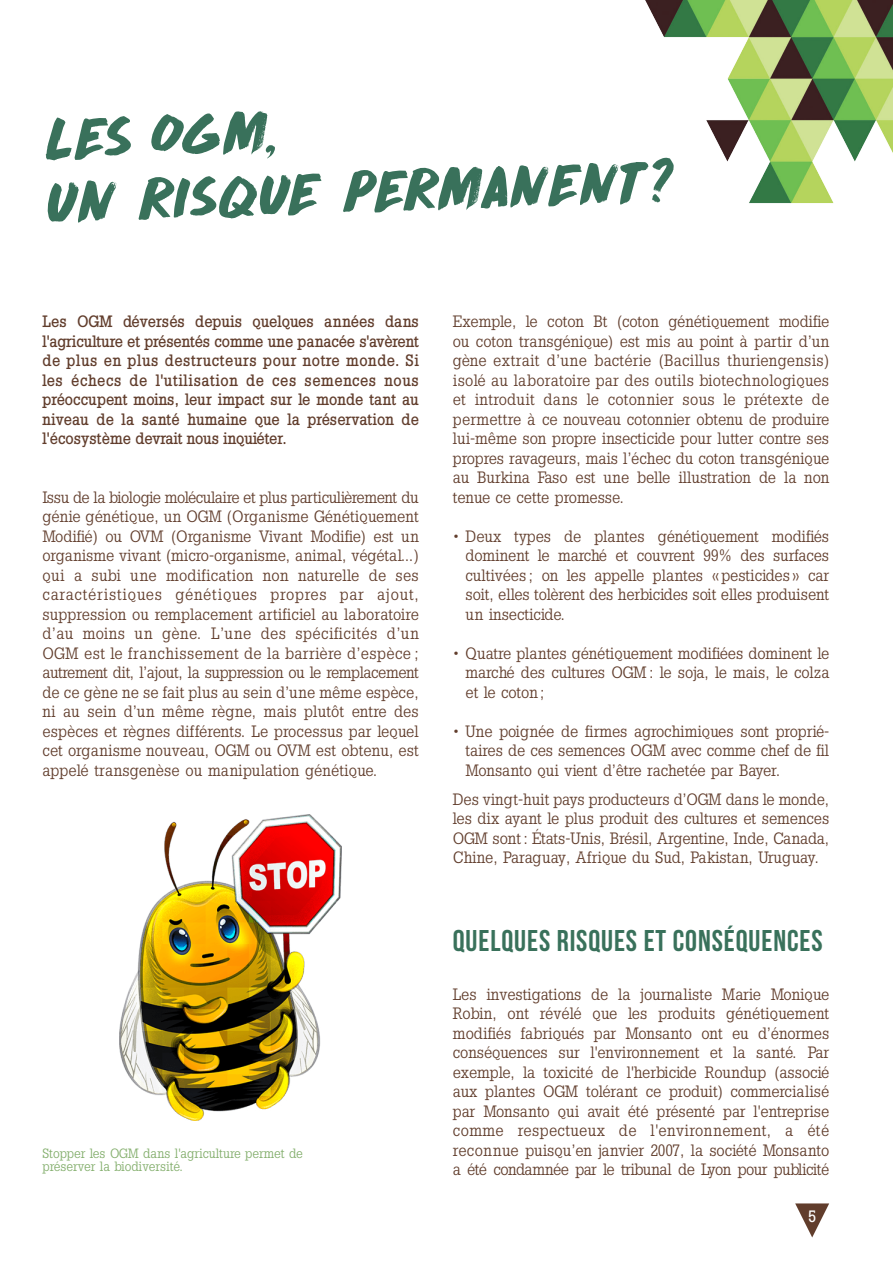
<style>
.page{position:relative;width:893px;height:1263px;background:#fff}
.page>*{position:absolute;margin:0;border:0;box-sizing:border-box;transform-origin:0 0}
.titre{font:52.5px/63px "DK Drop Dead Gorgeous";color:#39715b}
.sous-titre_1{font:30px "Bebas Neue";letter-spacing:.03em;color:#39715b}
.texte{font:16.5px/19.5px "Slab Tall X";color:#613d2c;text-align:justify}
.Liste{font:16.5px/19.5px "Slab Tall X";color:#613d2c;text-align:justify}
.texte_en_gras{font:500 16.5px/19.5px "Slab Tall X";letter-spacing:.01em;color:#613d2c;text-align:justify}
.t1{font:500 16.5px "Slab Tall X";color:#fff}
.Légendes{font:13.5px/13.5px "Slab Tall X";color:#81ad6a}
</style>
<div class="page">
<svg style="left:795px;top:1203px;width:34px;height:34px"></svg>
<img style="left:120px;top:815px;width:222px;height:306px">
<img style="left:645px;top:0;width:248px;height:204px">
<p class="titre" style="left:43px;top:108px;width:630px;rotate:-2deg">LES OGM,<br>UN RISQUE PERMANENT?</p>
<p class="texte_en_gras" style="left:43px;top:311px;width:378px">Les OGM déversés depuis quelques années dans l'agriculture et présentés comme une panacée s'avèrent de plus en plus destructeurs pour notre monde. Si les échecs de l'utilisation de ces semences nous préoccupent moins, leur impact sur le monde tant au niveau de la santé humaine que la préservation de l'écosystème devrait nous inquiéter.</p>
<p class="texte" style="left:43px;top:487px;width:378px">Issu de la biologie moléculaire et plus particulièrement du génie génétique, un OGM (Organisme Génétiquement Modifié) ou OVM (Organisme Vivant Modifie) est un organisme vivant (micro-organisme, animal, végétal...) qui a subi une modification non naturelle de ses caractéristiques génétiques propres par ajout, suppression ou remplacement artificiel au laboratoire d’au moins un gène. L’une des spécificités d’un OGM est le franchissement de la barrière d’espèce ; autrement dit, l’ajout, la suppression ou le remplacement de ce gène ne se fait plus au sein d’une même espèce, ni au sein d’un même règne, mais plutôt entre des espèces et règnes différents. Le processus par lequel cet organisme nouveau, OGM ou OVM est obtenu, est appelé transgenèse ou manipulation génétique.</p>
<p class="Légendes" style="left:43px;top:1146px;width:262px">Stopper les OGM dans l'agriculture permet de préserver la biodiversité.</p>
<p class="texte" style="left:453px;top:311px;width:378px">Exemple, le coton Bt (coton génétiquement modifie ou coton transgénique) est mis au point à partir d’un gène extrait d’une bactérie (Bacillus thuriengensis) isolé au laboratoire par des outils biotechnologiques et introduit dans le cotonnier sous le prétexte de permettre à ce nouveau cotonnier obtenu de produire lui-même son propre insecticide pour lutter contre ses propres ravageurs, mais l’échec du coton transgénique au Burkina Faso est une belle illustration de la non tenue ce cette promesse.</p>
<p class="Liste" style="left:466px;top:526px;width:365px;text-indent:-13px">• Deux types de plantes génétiquement modifiés dominent le marché et couvrent 99% des surfaces cultivées ; on les appelle plantes «pesticides » car soit, elles tolèrent des herbicides soit elles produisent un insecticide.</p>
<p class="Liste" style="left:466px;top:643px;width:365px;text-indent:-13px">• Quatre plantes génétiquement modifiées dominent le marché des cultures OGM: le soja, le mais, le colza et le coton;</p>
<p class="Liste" style="left:466px;top:721px;width:365px;text-indent:-13px">• Une poignée de firmes agrochimiques sont proprié&shy;taires de ces semences OGM avec comme chef de fil Monsanto qui vient d’être rachetée par Bayer.</p>
<p class="texte" style="left:453px;top:789px;width:378px">Des vingt-huit pays producteurs d’OGM dans le monde, les dix ayant le plus produit des cultures et semences OGM sont: États-Unis, Brésil, Argentine, Inde, Canada, Chine, Paraguay, Afrique du Sud, Pakistan, Uruguay.</p>
<p class="sous-titre_1" style="left:453px;top:924px;width:371px">QUELQUES RISQUES ET CONSÉQUENCES</p>
<p class="texte" style="left:453px;top:984px;width:378px">Les investigations de la journaliste Marie Monique Robin, ont révélé que les produits génétiquement modifiés fabriqués par Monsanto ont eu d’énormes conséquences sur l'environnement et la santé. Par exemple, la toxicité de l'herbicide Roundup (associé aux plantes OGM tolérant ce produit) commercialisé par Monsanto qui avait été présenté par l'entreprise comme respectueux de l'environnement, a été reconnue puisqu’en janvier 2007, la société Monsanto a été condamnée par le tribunal de Lyon pour publicité</p>
<p class="t1" style="left:808px;top:1207px;width:10px">5</p>
</div>
